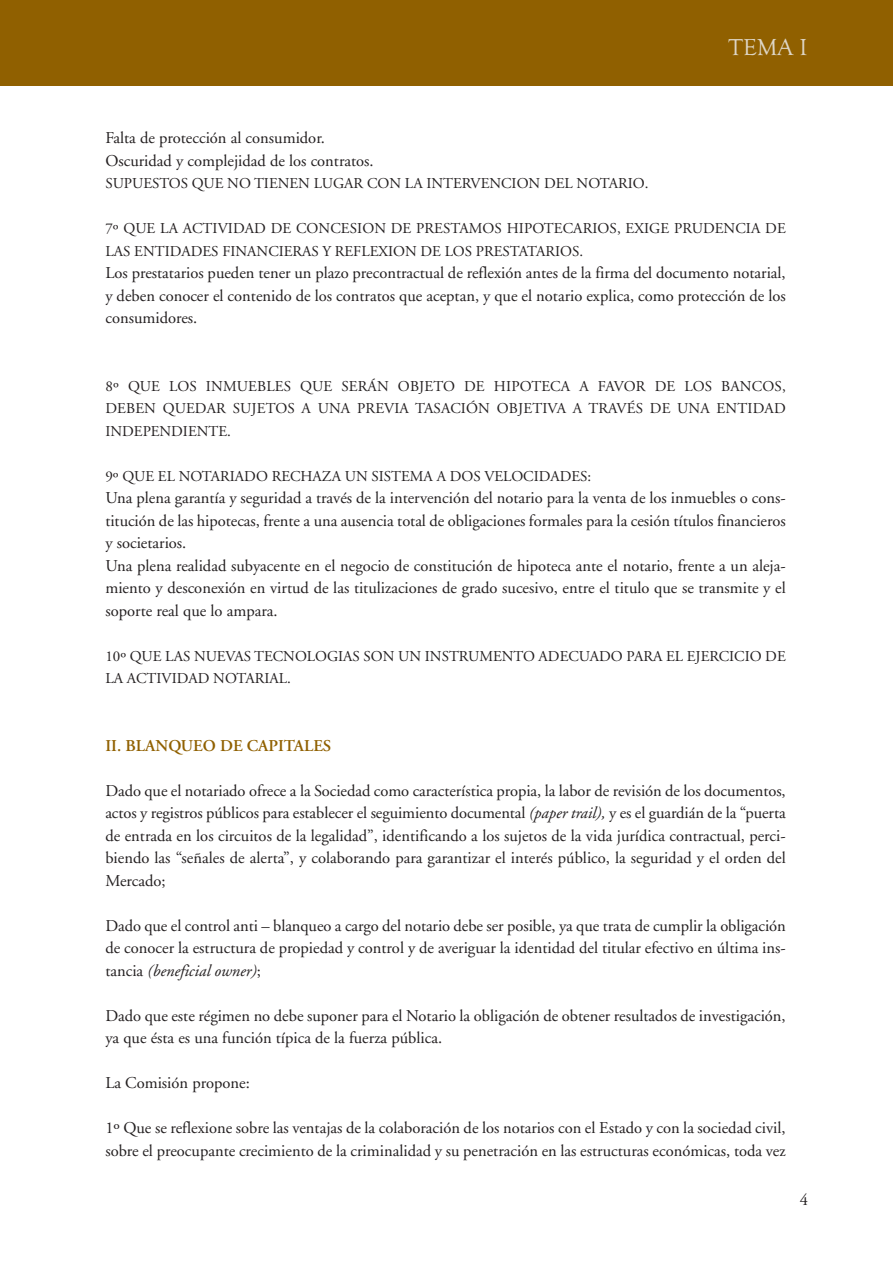
<style>
.page{position:relative;width:893px;height:1263px;background:#fff}
.page>*{position:absolute;margin:0;border:0;box-sizing:border-box;transform-origin:0 0}
.t1{font:23.85px "Goudy Old Style T";color:#ded6c6}
.t2{font:16.5px/22.5px "Adobe Garamond";color:#231f20}
.t3{font:600 16.5px "Adobe Garamond";color:#906000}
.t4{font:15px/22.5px "Adobe Garamond";color:#231f20}
.s1{font-style:italic}
</style>
<div class="page">
<div style="left:0;top:0;width:893px;height:85px;background:#906000"></div>
<h1 class="t1" style="left:729px;top:33px;width:80px">TEMA I</h1>
<p class="t2" style="left:105px;top:128px;width:270px">Falta de protección al consumidor.<br>Oscuridad y complejidad de los contratos.</p>
<p class="t4" style="left:105px;top:174px;width:545px">SUPUESTOS QUE NO TIENEN LUGAR CON LA INTERVENCION DEL NOTARIO.</p>
<p class="t4" style="left:105px;top:219px;width:682px">7º QUE LA ACTIVIDAD DE CONCESION DE PRESTAMOS HIPOTECARIOS, EXIGE PRUDENCIA DE<br>LAS ENTIDADES FINANCIERAS Y REFLEXION DE LOS PRESTATARIOS.</p>
<p class="t2" style="left:105px;top:263px;width:682px;text-align:justify">Los prestatarios pueden tener un plazo precontractual de reflexión antes de la firma del documento notarial, y deben conocer el contenido de los contratos que aceptan, y que el notario explica, como protección de los consumidores.</p>
<p class="t4" style="left:105px;top:376px;width:682px;text-align:justify">8º QUE LOS INMUEBLES QUE SERÁN OBJETO DE HIPOTECA A FAVOR DE LOS BANCOS, DEBEN QUEDAR SUJETOS A UNA PREVIA TASACIÓN OBJETIVA A TRAVÉS DE UNA ENTIDAD INDEPENDIENTE.</p>
<p class="t4" style="left:105px;top:466px;width:487px">9º QUE EL NOTARIADO RECHAZA UN SISTEMA A DOS VELOCIDADES:</p>
<p class="t2" style="left:105px;top:488px;width:682px">Una plena garantía y seguridad a través de la intervención del notario para la venta de los inmuebles o cons&shy;titución de las hipotecas, frente a una ausencia total de obligaciones formales para la cesión títulos financieros y societarios.<br>Una plena realidad subyacente en el negocio de constitución de hipoteca ante el notario, frente a un aleja&shy;miento y desconexión en virtud de las titulizaciones de grado sucesivo, entre el titulo que se transmite y el soporte real que lo ampara.</p>
<p class="t4" style="left:105px;top:646px;width:682px">10º QUE LAS NUEVAS TECNOLOGIAS SON UN INSTRUMENTO ADECUADO PARA EL EJERCICIO DE<br>LA ACTIVIDAD NOTARIAL.</p>
<p class="t3" style="left:105px;top:739px;width:227px">II. BLANQUEO DE CAPITALES</p>
<p class="t2" style="left:105px;top:781px;width:682px;text-align:justify">Dado que el notariado ofrece a la Sociedad como característica propia, la labor de revisión de los documentos, actos y registros públicos para establecer el seguimiento documental <span class="s1">(paper trail),</span> y es el guardián de la “puerta de entrada en los circuitos de la legalidad”, identificando a los sujetos de la vida jurídica contractual, perci&shy;biendo las “señales de alerta”, y colaborando para garantizar el interés público, la seguridad y el orden del Mercado;</p>
<p class="t2" style="left:105px;top:916px;width:682px;text-align:justify">Dado que el control anti – blanqueo a cargo del notario debe ser posible, ya que trata de cumplir la obligación de conocer la estructura de propiedad y control y de averiguar la identidad del titular efectivo en última ins&shy;tancia <span class="s1">(beneficial owner)</span>;</p>
<p class="t2" style="left:105px;top:1006px;width:682px">Dado que este régimen no debe suponer para el Notario la obligación de obtener resultados de investigación, ya que ésta es una función típica de la fuerza pública.</p>
<p class="t2" style="left:105px;top:1073px;width:146px">La Comisión propone:</p>
<p class="t2" style="left:105px;top:1118px;width:682px">1º Que se reflexione sobre las ventajas de la colaboración de los notarios con el Estado y con la sociedad civil, sobre el preocupante crecimiento de la criminalidad y su penetración en las estructuras económicas, toda vez</p>
<p class="t2" style="left:800px;top:1190px;width:10px">4</p>
</div>
